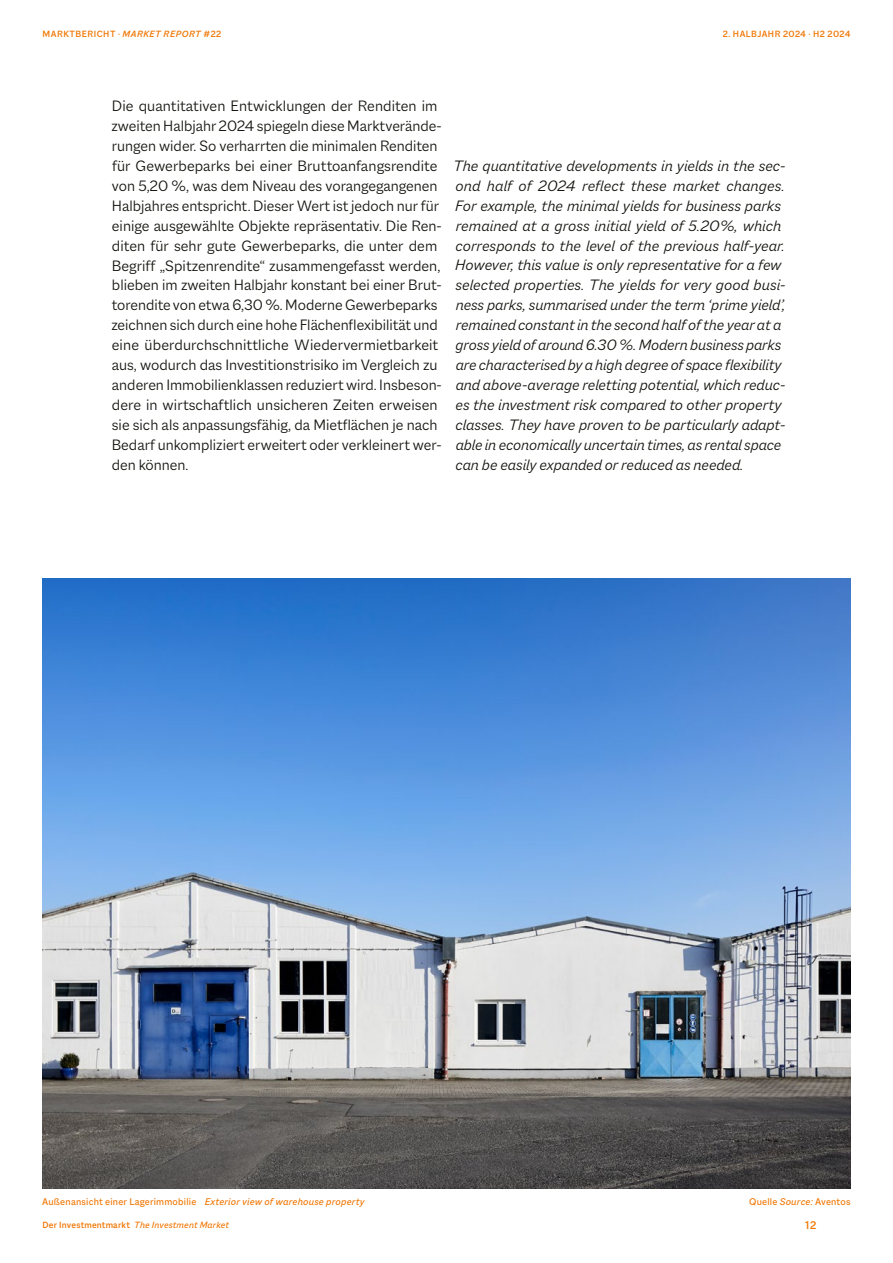
<style>
.page{position:relative;width:893px;height:1263px;background:#fff}
.page>*{position:absolute;margin:0;border:0;box-sizing:border-box;transform-origin:0 0}
.t1{font:300 16.2px/20px "Macklin Sans";color:#12120d}
.t2{font:italic 300 16.2px/20px "Macklin Sans";color:#12120d}
.t3{font:500 12px "Macklin Sans";color:#f07500}
.t4{font:10.5px "Macklin Sans";letter-spacing:.02em;color:#f07500}
.t5{font:500 9.75px "Macklin Sans";letter-spacing:.05em;color:#f07500}
.t6{font:italic 9.75px "Macklin Sans";letter-spacing:.015em;color:#f07500}
.s1{font-style:italic}
.s2{font-weight:500;font-style:normal}
</style>
<div class="page">
<img style="left:42px;top:578px;width:808px;height:610px">
<p class="t5" style="left:43px;top:28px;width:180px">MARKTBERICHT · <span class="s1">MARKET REPORT</span> #22</p>
<p class="t5" style="left:723px;top:28px;width:129px">2. HALBJAHR 2024 · H2 2024</p>
<p class="t1" style="left:112px;top:96px;width:332px">Die quantitativen Entwicklungen der Renditen im zweiten Halbjahr 2024 spiegeln diese Marktverände&shy;rungen wider. So verharrten die minimalen Renditen für Gewerbeparks bei einer Bruttoanfangsrendite von 5,20 %, was dem Niveau des vorangegangenen Halbjahres entspricht. Dieser Wert ist jedoch nur für einige ausgewählte Objekte repräsentativ. Die Ren&shy;diten für sehr gute Gewerbeparks, die unter dem Begriff „Spitzenrendite“ zusammengefasst werden, blieben im zweiten Halbjahr konstant bei einer Brut&shy;torendite von etwa 6,30 %. Moderne Gewerbeparks zeichnen sich durch eine hohe Flächenflexibilität und eine überdurchschnittliche Wiedervermietbarkeit aus, wodurch das Investitionstrisiko im Vergleich zu anderen Immobilienklassen reduziert wird. Insbeson&shy;dere in wirtschaftlich unsicheren Zeiten erweisen sie sich als anpassungsfähig, da Mietflächen je nach Bedarf unkompliziert erweitert oder verkleinert wer&shy;den können.</p>
<p class="t2" style="left:453px;top:155px;width:334px">The quantitative developments in yields in the sec&shy;ond half of 2024 reflect these market changes.<br>For example, the minimal yields for business parks remained at a gross initial yield of 5.20%, which corresponds to the level of the previous half-year.<br>However, this value is only representative for a few selected properties. The yields for very good busi&shy;ness parks, summarised under the term ‘prime yield’, remained constant in the second half of the year at a gross yield of around 6.30 %. Modern business parks are characterised by a high degree of space flexibility and above-average reletting potential, which reduc&shy;es the investment risk compared to other property classes. They have proven to be particularly adapt&shy;able in economically uncertain times, as rental space can be easily expanded or reduced as needed.</p>
<p class="t4" style="left:42px;top:1195px;width:324px">Außenansicht einer Lagerimmobilie <span class="s1">Exterior view of warehouse property</span></p>
<p class="t4" style="left:749px;top:1195px;width:103px">Quelle <span class="s1">Source:</span> Aventos</p>
<p class="t6" style="left:43px;top:1219px;width:188px"><span class="s2">Der Investmentmarkt</span> The Investment Market</p>
<p class="t3" style="left:805px;top:1218px;width:13px">12</p>
</div>
